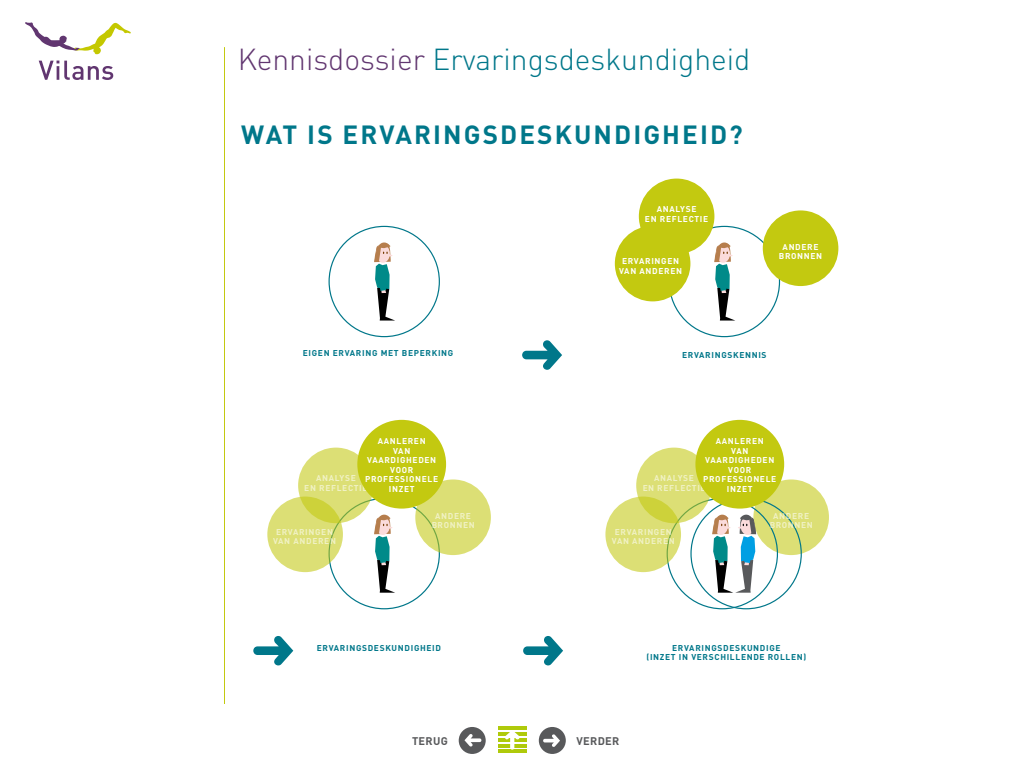
<style>
.page{position:relative;width:1024px;height:768px;background:#fff}
.page>*{position:absolute;margin:0;border:0;box-sizing:border-box;transform-origin:0 0}
.t1{font:300 30px "DINOT";color:#00778a}
.t2{font:700 26px "DINOT";letter-spacing:.08em;color:#00778a}
.t3{font:700 11px "DINOT";letter-spacing:.03em;color:#58595b}
.t4{font:700 8.4px/9.6px "DINOT";letter-spacing:.08em;color:#fff;text-align:center}
.t5{font:700 8.4px/9.6px "DINOT";letter-spacing:.08em;color:#00778a;text-align:center}
.s1{color:#613670}
</style>
<div class="page">
<hr style="left:498px;top:744px;width:29px;height:3px;background:#afca0b">
<hr style="left:498px;top:750px;width:29px;height:3px;background:#afca0b">
<hr style="left:498px;top:738px;width:29px;height:4px;background:#afca0b">
<hr style="left:498px;top:732px;width:29px;height:4px;background:#afca0b">
<hr style="left:498px;top:727px;width:29px;height:3px;background:#afca0b">
<svg style="left:505px;top:732px;width:15px;height:18px"></svg>
<svg style="left:753px;top:479px;width:76px;height:76px;background:#d4db77"></svg>
<svg style="left:374px;top:514px;width:21px;height:79px"></svg>
<svg style="left:714px;top:242px;width:21px;height:79px"></svg>
<svg style="left:458px;top:726px;width:29px;height:29px"></svg>
<div style="left:457px;top:725px;width:31px;height:31px;border:2px solid #fff;border-radius:50%"></div>
<svg style="left:464px;top:734px;width:17px;height:13px"></svg>
<svg style="left:538px;top:726px;width:29px;height:29px"></svg>
<div style="left:537px;top:725px;width:31px;height:31px;border:2px solid #fff;border-radius:50%"></div>
<svg style="left:543px;top:734px;width:17px;height:13px"></svg>
<svg style="left:39px;top:61px;width:74px;height:19px"></svg>
<svg style="left:25px;top:22px;width:106px;height:32px"></svg>
<hr style="left:224px;top:47px;width:1px;height:657px;background:#c3c910">
<svg style="left:522px;top:340px;width:40px;height:30px"></svg>
<div style="left:615px;top:226px;width:75px;height:75px;background:#c3c910;border-radius:50%"></div>
<div style="left:639px;top:179px;width:75px;height:75px;background:#c3c910;border-radius:50%"></div>
<div style="left:763px;top:210px;width:75px;height:76px;background:#c3c910;border-radius:50%"></div>
<div style="left:267px;top:497px;width:76px;height:75px;background:#dcdf75;border-radius:50%"></div>
<svg style="left:298px;top:448px;width:76px;height:75px;background:#d8dc6c"></svg>
<div style="left:415px;top:479px;width:76px;height:76px;background:#dcdf75;border-radius:50%"></div>
<div style="left:357px;top:420px;width:89px;height:89px;background:#c3c910;border-radius:50%"></div>
<svg style="left:523px;top:636px;width:40px;height:29px"></svg>
<svg style="left:374px;top:242px;width:21px;height:79px"></svg>
<svg style="left:253px;top:636px;width:40px;height:29px"></svg>
<svg style="left:712px;top:514px;width:44px;height:79px"></svg>
<div style="left:605px;top:497px;width:76px;height:75px;background:#dcdf75;border-radius:50%"></div>
<svg style="left:636px;top:448px;width:76px;height:75px;background:#d8dc6c"></svg>
<div style="left:695px;top:420px;width:89px;height:89px;background:#c3c910;border-radius:50%"></div>
<h1 class="t1" style="left:238px;top:41px;width:514px"><span class="s1">Kennisdossier</span> Ervaringsdeskundigheid</h1>
<h2 class="t2" style="left:241px;top:118px;width:503px">WAT IS ERVARINGSDESKUNDIGHEID?</h2>
<p class="t4" style="left:645px;top:204px;width:65px">ANALYSE<br>EN REFLECTIE</p>
<p class="t4" style="left:619px;top:256px;width:64px">ERVARINGEN<br>VAN ANDEREN</p>
<p class="t4" style="left:779px;top:242px;width:45px">ANDERE<br>BRONNEN</p>
<p class="t5" style="left:303px;top:348px;width:152px">EIGEN ERVARING MET BEPERKING</p>
<p class="t5" style="left:682px;top:350px;width:86px">ERVARINGSKENNIS</p>
<p class="t4" style="left:365px;top:436px;width:75px">AANLEREN<br>VAN<br>VAARDIGHEDEN<br>VOOR<br>PROFESSIONELE<br>INZET</p>
<p class="t4" style="left:304px;top:473px;width:65px">ANALYSE<br>EN REFLECTIE</p>
<p class="t4" style="left:703px;top:436px;width:75px">AANLEREN<br>VAN<br>VAARDIGHEDEN<br>VOOR<br>PROFESSIONELE<br>INZET</p>
<p class="t4" style="left:642px;top:473px;width:65px">ANALYSE<br>EN REFLECTIE</p>
<p class="t4" style="left:273px;top:527px;width:64px">ERVARINGEN<br>VAN ANDEREN</p>
<p class="t4" style="left:431px;top:511px;width:45px">ANDERE<br>BRONNEN</p>
<p class="t4" style="left:612px;top:527px;width:64px">ERVARINGEN<br>VAN ANDEREN</p>
<p class="t4" style="left:770px;top:511px;width:45px">ANDERE<br>BRONNEN</p>
<p class="t5" style="left:317px;top:643px;width:126px">ERVARINGSDESKUNDIGHEID</p>
<p class="t5" style="left:647px;top:643px;width:161px">ERVARINGSDESKUNDIGE<br>(INZET IN VERSCHILLENDE ROLLEN)</p>
<h3 class="t3" style="left:412px;top:734px;width:37px">TERUG</h3>
<h3 class="t3" style="left:576px;top:734px;width:44px">VERDER</h3>
</div>
